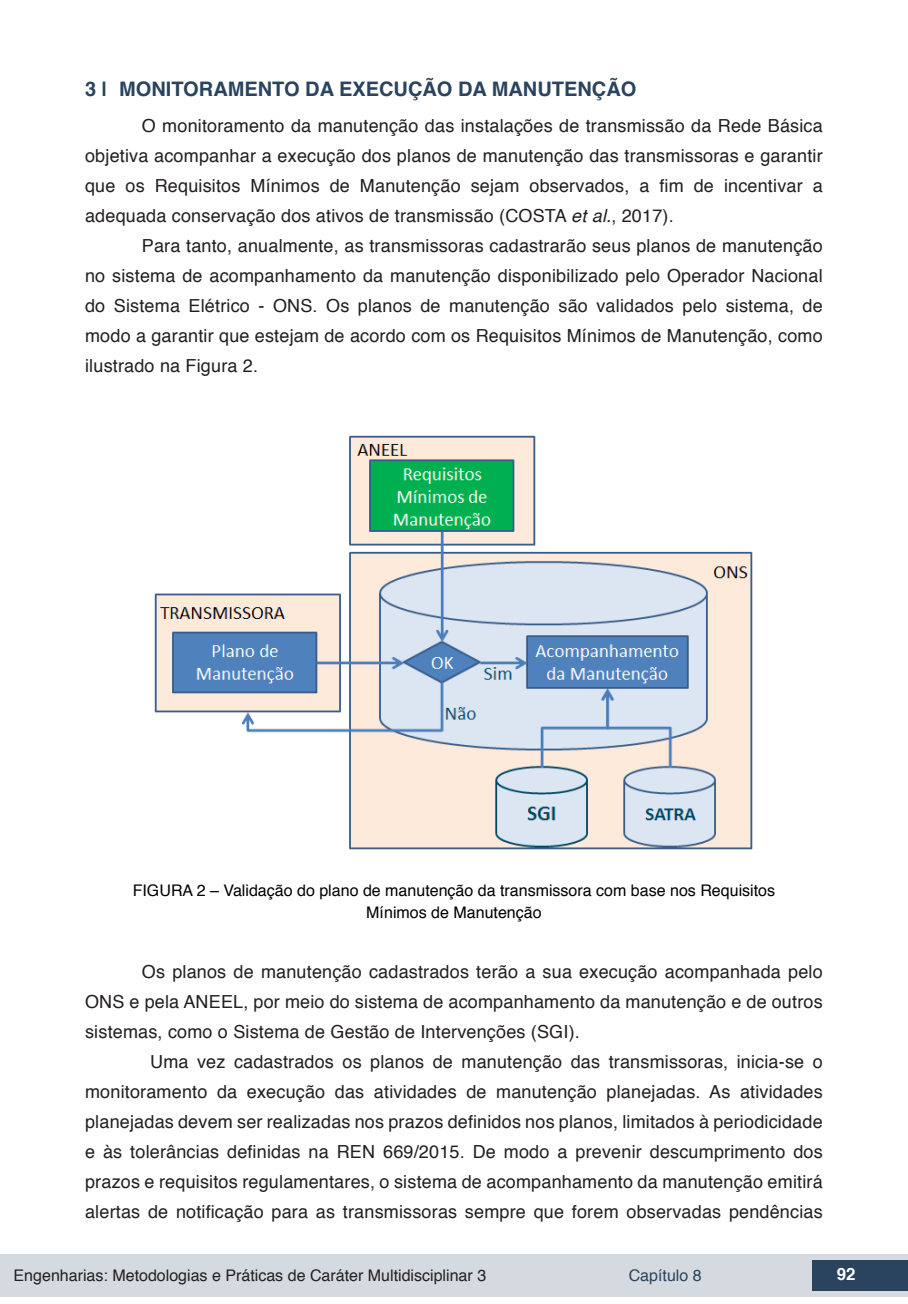
<style>
.page{position:relative;width:908px;height:1304px;background:#fff}
.page>*{position:absolute;margin:0;border:0;box-sizing:border-box;transform-origin:0 0}
.t1{font:700 20px "Helvetica";color:#2a435e}
.txt{font:18px/30px "Helvetica";letter-spacing:.01em;color:#231f20;text-align:justify}
.t2{font:700 16.8px "Helvetica";color:#fff}
.info_tab_graf_imag{font:16px/22px "Helvetica";color:#000;text-align:center}
.t3{font:16px "Helvetica";color:#231f20}
.t4{font:16px "Helvetica";color:#2a435e}
.s1{font-style:italic}
</style>
<div class="page">
<div style="left:0;top:1254px;width:906px;height:43px;background:#d4dadf"></div>
<div style="left:812px;top:1261px;width:95px;height:30px;background:#2a435e"></div>
<img style="left:154px;top:435px;width:599px;height:415px">
<p class="t1" style="left:85px;top:73px;width:552px">3 | MONITORAMENTO DA EXECUÇÃO DA MANUTENÇÃO</p>
<p class="txt" style="left:85px;top:111px;width:738px;text-indent:57px">O monitoramento da manutenção das instalações de transmissão da Rede Básica objetiva acompanhar a execução dos planos de manutenção das transmissoras e garantir que os Requisitos Mínimos de Manutenção sejam observados, a fim de incentivar a adequada conservação dos ativos de transmissão (COSTA <span class="s1">et al.</span>, 2017).</p>
<p class="txt" style="left:85px;top:231px;width:738px;text-indent:57px">Para tanto, anualmente, as transmissoras cadastrarão seus planos de manutenção no sistema de acompanhamento da manutenção disponibilizado pelo Operador Nacional do Sistema Elétrico - ONS. Os planos de manutenção são validados pelo sistema, de modo a garantir que estejam de acordo com os Requisitos Mínimos de Manutenção, como ilustrado na Figura 2.</p>
<p class="info_tab_graf_imag" style="left:133px;top:880px;width:643px">FIGURA 2 – Validação do plano de manutenção da transmissora com base nos Requisitos<br>Mínimos de Manutenção</p>
<p class="txt" style="left:85px;top:957px;width:738px;text-indent:57px">Os planos de manutenção cadastrados terão a sua execução acompanhada pelo ONS e pela ANEEL, por meio do sistema de acompanhamento da manutenção e de outros sistemas, como o Sistema de Gestão de Intervenções (SGI).</p>
<p class="txt" style="left:85px;top:1047px;width:738px;text-indent:65px">Uma vez cadastrados os planos de manutenção das transmissoras, inicia-se o monitoramento da execução das atividades de manutenção planejadas. As atividades planejadas devem ser realizadas nos prazos definidos nos planos, limitados à periodicidade e às tolerâncias definidas na REN 669/2015. De modo a prevenir descumprimento dos prazos e requisitos regulamentares, o sistema de acompanhamento da manutenção emitirá alertas de notificação para as transmissoras sempre que forem observadas pendências</p>
<p class="t3" style="left:14px;top:1263px;width:474px">Engenharias: Metodologias e Práticas de Caráter Multidisciplinar 3</p>
<p class="t4" style="left:628px;top:1263px;width:74px">Capítulo 8</p>
<p class="t2" style="left:836px;top:1261px;width:20px">92</p>
</div>
